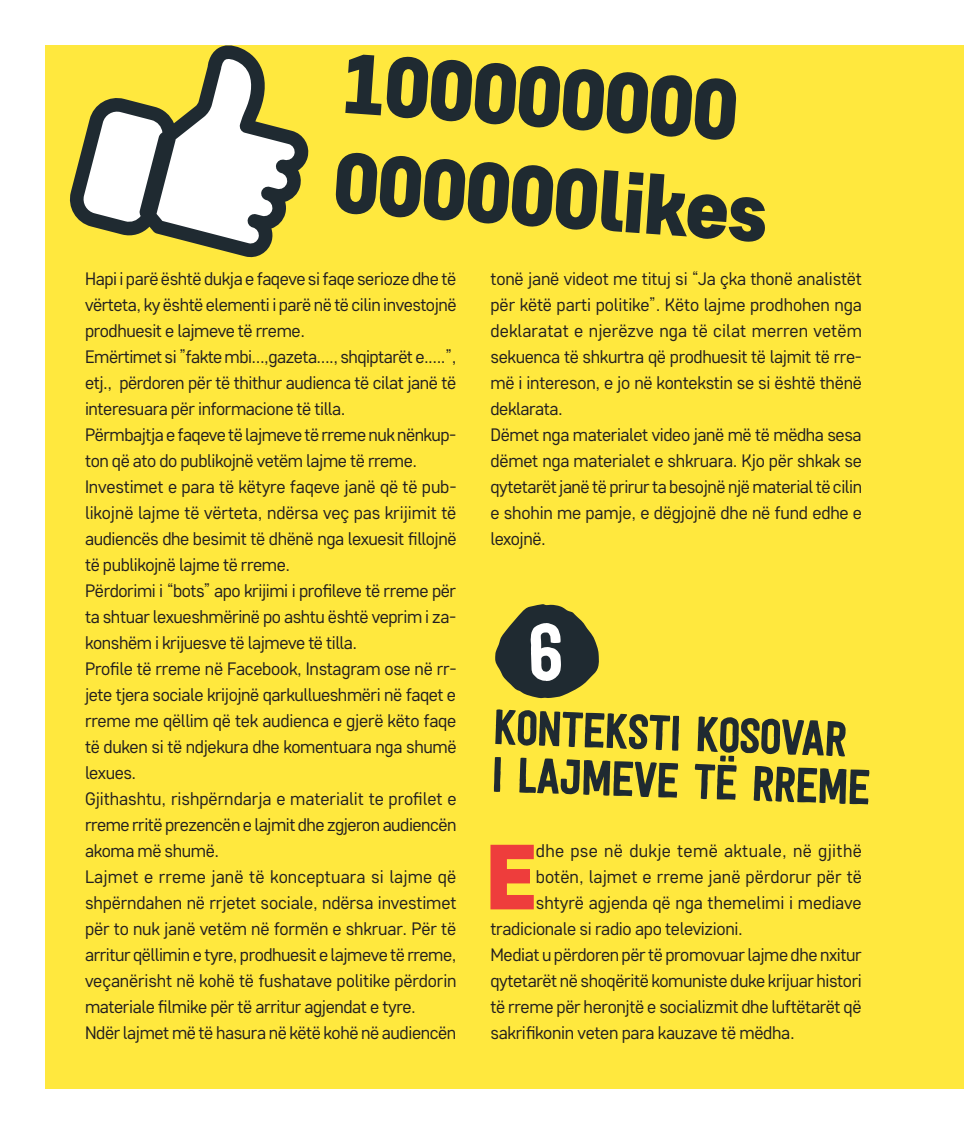
<style>
.page{position:relative;width:964px;height:1134px;background:#fff}
.page>*{position:absolute;margin:0;border:0;box-sizing:border-box;transform-origin:0 0}
.t1{font:900 92.2px "Core Sans D75";color:#ee3d3c}
.t2{font:900 84.8px/99.4px "Core Sans D75";color:#1f2a31}
.t3{font:49px/47.4px "Festivo Letters No.1";color:#1f2a31}
.t4{font:18px/26px "Core Sans D35";letter-spacing:-.02em;color:#231f20}
.t5{font:18px "Core Sans D35";letter-spacing:.005em;color:#231f20}
.t6{font:18px "Core Sans D35";color:#231f20}
.t7{font:18px "Core Sans D35";letter-spacing:.015em;color:#231f20}
</style>
<div class="page">
<div style="left:45px;top:45px;width:919px;height:1044px;background:#ffe83e"></div>
<svg style="left:69px;top:45px;width:240px;height:213px"></svg>
<svg style="left:495px;top:604px;width:104px;height:94px"></svg>
<h2 class="t2" style="left:343px;top:31px;width:439px;rotate:4deg">100000000<br>000000likes</h2>
<p class="t4" style="left:85px;top:265px;width:373px">Hapi i parë është dukja e faqeve si faqe serioze dhe të vërteta, ky është elementi i parë në të cilin investojnë prodhuesit e lajmeve të rreme.<br>Emërtimet si ”fakte mbi...,gazeta...., shqiptarët e.....”, etj., përdoren për të thithur audienca të cilat janë të interesuara për informacione të tilla.<br>Përmbajtja e faqeve të lajmeve të rreme nuk nënkup&shy;ton që ato do publikojnë vetëm lajme të rreme.<br>Investimet e para të këtyre faqeve janë që të pub&shy;likojnë lajme të vërteta, ndërsa veç pas krijimit të audiencës dhe besimit të dhënë nga lexuesit fillojnë të publikojnë lajme të rreme.<br>Përdorimi i “bots” apo krijimi i profileve të rreme për ta shtuar lexueshmërinë po ashtu është veprim i za&shy;konshëm i krijuesve të lajmeve të tilla.<br>Profile të rreme në Facebook, Instagram ose në rr&shy;jete tjera sociale krijojnë qarkullueshmëri në faqet e rreme me qëllim që tek audienca e gjerë këto faqe të duken si të ndjekura dhe komentuara nga shumë lexues.<br>Gjithashtu, rishpërndarja e materialit te profilet e rreme rritë prezencën e lajmit dhe zgjeron audiencën akoma më shumë.<br>Lajmet e rreme janë të konceptuara si lajme që shpërndahen në rrjetet sociale, ndërsa investimet për to nuk janë vetëm në formën e shkruar. Për të arritur qëllimin e tyre, prodhuesit e lajmeve të rreme, veçanërisht në kohë të fushatave politike përdorin materiale filmike për të arritur agjendat e tyre.<br>Ndër lajmet më të hasura në këtë kohë në audiencën</p>
<p class="t4" style="left:490px;top:265px;width:373px">tonë janë videot me tituj si “Ja çka thonë analistët për këtë parti politike”. Këto lajme prodhohen nga deklaratat e njerëzve nga të cilat merren vetëm sekuenca të shkurtra që prodhuesit të lajmit të rre&shy;më i intereson, e jo në kontekstin se si është thënë deklarata.<br>Dëmet nga materialet video janë më të mëdha sesa dëmet nga materialet e shkruara. Kjo për shkak se qytetarët janë të prirur ta besojnë një material të cilin e shohin me pamje, e dëgjojnë dhe në fund edhe e lexojnë.</p>
<h3 class="t3" style="left:494px;top:702px;width:381px;rotate:2deg">Konteksti kosovar<br>i lajmeve të rreme</h3>
<h1 class="t1" style="left:484px;top:816px;width:54px">E</h1>
<p class="t7" style="left:536px;top:839px;width:328px">dhe pse në dukje temë aktuale, në gjithë</p>
<p class="t5" style="left:536px;top:865px;width:328px">botën, lajmet e rreme janë përdorur për të</p>
<p class="t6" style="left:536px;top:891px;width:327px">shtyrë agjenda që nga themelimi i mediave</p>
<p class="t4" style="left:490px;top:915px;width:254px">tradicionale si radio apo televizioni.</p>
<p class="t4" style="left:490px;top:941px;width:373px">Mediat u përdoren për të promovuar lajme dhe nxitur</p>
<p class="t4" style="left:490px;top:967px;width:373px">qytetarët në shoqëritë komuniste duke krijuar histori</p>
<p class="t4" style="left:490px;top:993px;width:373px">të rreme për heronjtë e socializmit dhe luftëtarët që</p>
<p class="t4" style="left:490px;top:1019px;width:306px">sakrifikonin veten para kauzave të mëdha.</p>
</div>
